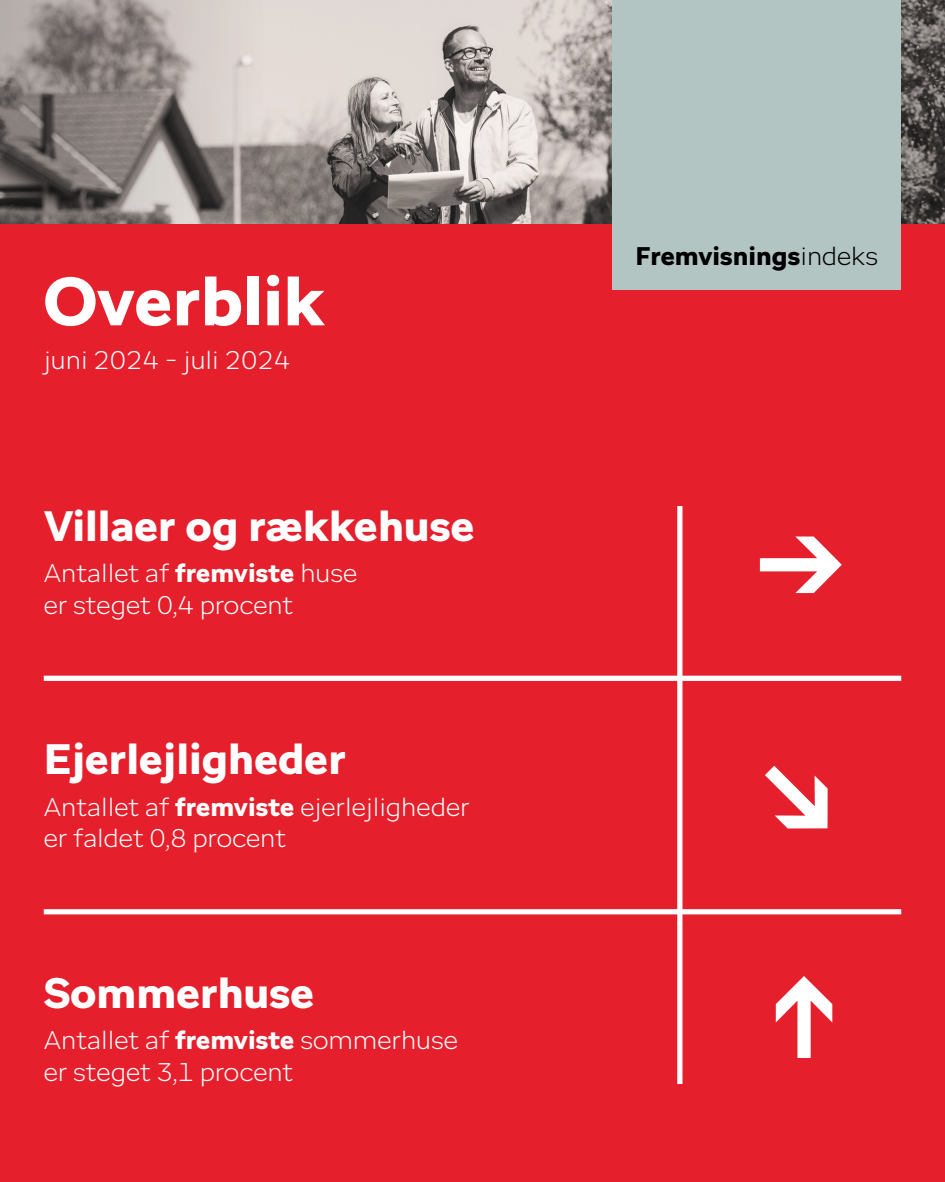
<style>
.page{position:relative;width:945px;height:1182px;background:#fff}
.page>*{position:absolute;margin:0;border:0;box-sizing:border-box;transform-origin:0 0}
.t1{font:900 70px "Home";color:#fff}
.t2{font:900 43.75px "Home";color:#fff}
.t3{font:300 26.25px/31.5px "Home";color:#fff}
.t4{font:900 26.25px "Home";color:#000}
.s1{font-weight:900}
.s2{font-weight:300}
</style>
<div class="page">
<div style="left:0;top:0;width:945px;height:1181px;background:#e51f2b"></div>
<div style="left:44px;top:675px;width:857px;height:5px;background:#fff"></div>
<div style="left:677px;top:506px;width:5px;height:577px;background:#fff"></div>
<div style="left:44px;top:909px;width:857px;height:5px;background:#fff"></div>
<img style="left:264px;top:0;width:300px;height:223px">
<svg style="left:564px;top:0;width:381px;height:223px;background:#817b78"></svg>
<svg style="left:0;top:0;width:264px;height:223px;background:#958e8a"></svg>
<div style="left:612px;top:0;width:289px;height:289px;background:#b3c5c2"></div>
<h1 class="t1" style="left:44px;top:257px;width:283px">Overblik</h1>
<p class="t3" style="left:44px;top:343px;width:248px">juni 2024 - juli 2024</p>
<h2 class="t2" style="left:44px;top:498px;width:432px">Villaer og rækkehuse</h2>
<p class="t3" style="left:44px;top:556px;width:315px">Antallet af <span class="s1">fremviste</span> huse er steget 0,4 procent</p>
<h2 class="t2" style="left:44px;top:731px;width:304px">Ejerlejligheder</h2>
<p class="t3" style="left:44px;top:790px;width:427px">Antallet af <span class="s1">fremviste</span> ejerlejligheder er faldet 0,8 procent</p>
<h2 class="t2" style="left:44px;top:965px;width:272px">Sommerhuse</h2>
<p class="t3" style="left:44px;top:1023px;width:416px">Antallet af <span class="s1">fremviste</span> sommerhuse er steget 3,1 procent</p>
<p class="t4" style="left:636px;top:239px;width:244px">Fremvisnings<span class="s2">indeks</span></p>
</div>
